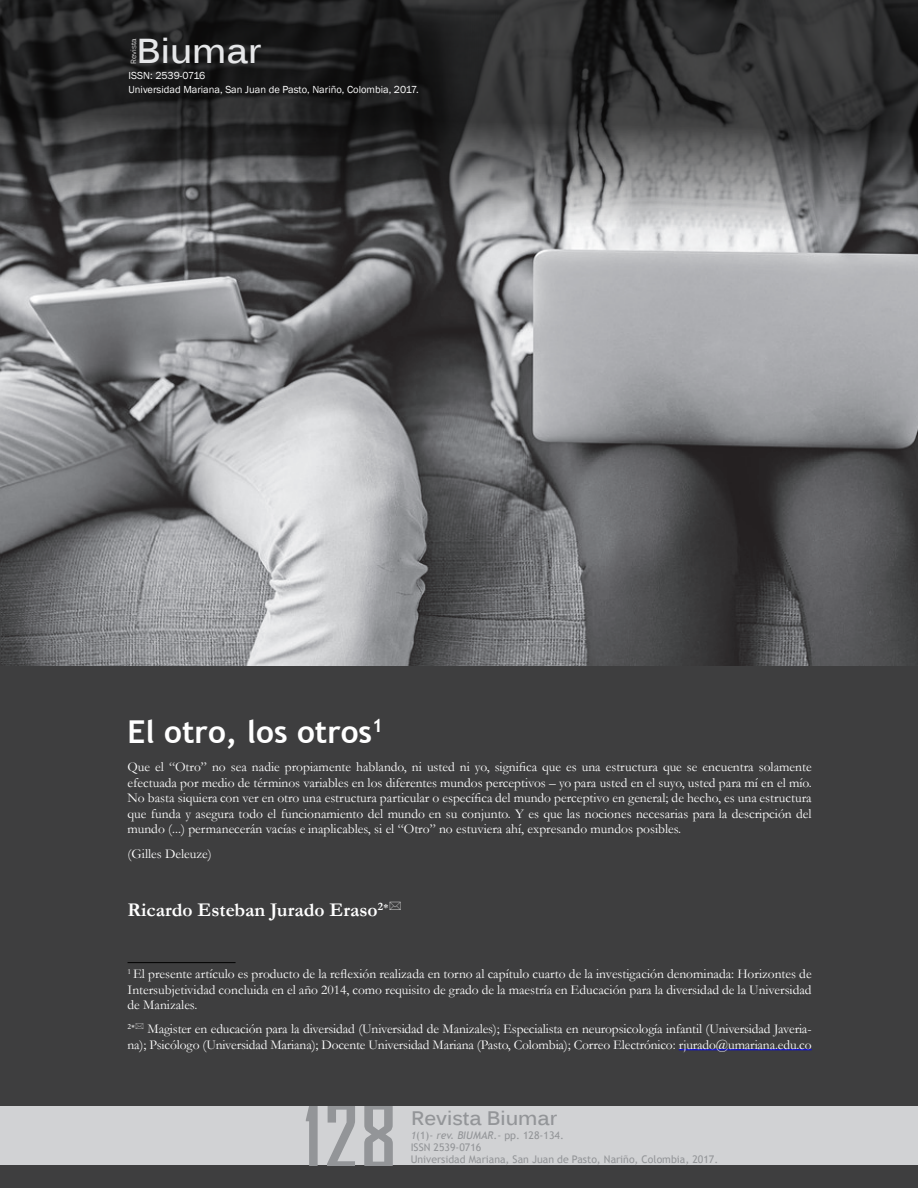
<style>
.page{position:relative;width:918px;height:1188px;background:#fff}
.page>*{position:absolute;margin:0;border:0;box-sizing:border-box;transform-origin:0 0}
.t1{font:700 91.05px "Agency FB";color:#939598;scale:.83 1}
.t2{font:700 34.5px "Kalinga";color:#e6e7e9}
.Títulos_BIUMAR{font:700 31.5px "Trebuchet MS";color:#fff}
.Nombre_Autores_BIUMA{font:700 19.5px "Garamond";color:#fff}
.t3{font:700 19.5px "Kalinga";color:#939598}
.Body_Text{font:13.5px/15.5px "Garamond";letter-spacing:-.01em;color:#fff;text-align:justify}
.t4{font:10.5px/12px "Trebuchet MS";color:#939598}
.t5{font:10.5px "Franklin Gothic";color:#fff}
.t6{font:7.35px "Kalinga";color:#fff}
.s1{font-style:italic}
</style>
<div class="page">
<div style="left:0;top:664px;width:918px;height:524px;background:#3e3e3f"></div>
<div style="left:0;top:1106px;width:918px;height:59px;background:#d1d2d4"></div>
<hr style="left:128px;top:962px;width:108px;height:1px;background:#000">
<hr style="left:679px;top:1049px;width:133px;height:1px;background:#00f">
<img style="left:0;top:247px;width:918px;height:418px">
<svg style="left:0;top:0;width:918px;height:247px;background:#454647"></svg>
<p class="t6" style="left:129px;top:64px;width:27px;rotate:-90deg">Revista</p>
<p class="t2" style="left:137px;top:29px;width:126px">Biumar</p>
<p class="t5" style="left:129px;top:69px;width:78px">ISSN: 2539-0716</p>
<p class="t5" style="left:129px;top:83px;width:292px">Universidad Mariana, San Juan de Pasto, Nariño, Colombia, 2017.</p>
<p class="Títulos_BIUMAR" style="left:128px;top:712px;width:257px">El otro, los otros<sup>1</sup></p>
<p class="Body_Text" style="left:128px;top:759px;width:686px">Que el “Otro” no sea nadie propiamente hablando, ni usted ni yo, significa que es una estructura que se encuentra solamente efectuada por medio de términos variables en los diferentes mundos perceptivos – yo para usted en el suyo, usted para mí en el mío.<br>No basta siquiera con ver en otro una estructura particular o específica del mundo perceptivo en general; de hecho, es una estructura que funda y asegura todo el funcionamiento del mundo en su conjunto. Y es que las nociones necesarias para la descripción del mundo (...) permanecerán vacías e inaplicables, si el “Otro” no estuviera ahí, expresando mundos posibles.</p>
<p class="Body_Text" style="left:128px;top:845px;width:86px">(Gilles Deleuze)</p>
<p class="Nombre_Autores_BIUMA" style="left:128px;top:897px;width:263px">Ricardo Esteban Jurado Eraso<sup>2</sup>∗</p>
<p class="Body_Text" style="left:128px;top:966px;width:686px"><sup>1</sup> El presente artículo es producto de la reflexión realizada en torno al capítulo cuarto de la investigación denominada: Horizontes de Intersubjetividad concluida en el año 2014, como requisito de grado de la maestría en Educación para la diversidad de la Universidad de Manizales.</p>
<p class="Body_Text" style="left:128px;top:1021px;width:686px"><sup>2</sup>∗ Magister en educación para la diversidad (Universidad de Manizales); Especialista en neuropsicología infantil (Universidad Javeria&shy;na); Psicólogo (Universidad Mariana); Docente Universidad Mariana (Pasto, Colombia); Correo Electrónico: rjurado@umariana.edu.co</p>
<p class="t1" style="left:304px;top:1080px;width:113px">128</p>
<h3 class="t3" style="left:411px;top:1106px;width:148px">Revista Biumar</h3>
<p class="t4" style="left:411px;top:1129px;width:309px"><span class="s1">1</span>(1)- <span class="s1">rev. BIUMAR</span>.- pp. 128-134.<br>ISSN 2539-0716<br>Universidad Mariana, San Juan de Pasto, Nariño, Colombia, 2017.</p>
<p class="t4" style="left:418px;top:1129px;width:155px"><span class="s1">1</span>(1)- <span class="s1">rev. BIUMAR</span>.- pp. 128-134.<br>ISSN 2539-0716</p>
<p class="t4" style="left:418px;top:1153px;width:309px">Universidad Mariana, San Juan de Pasto, Nariño, Colombia, 2017.</p>
</div>
